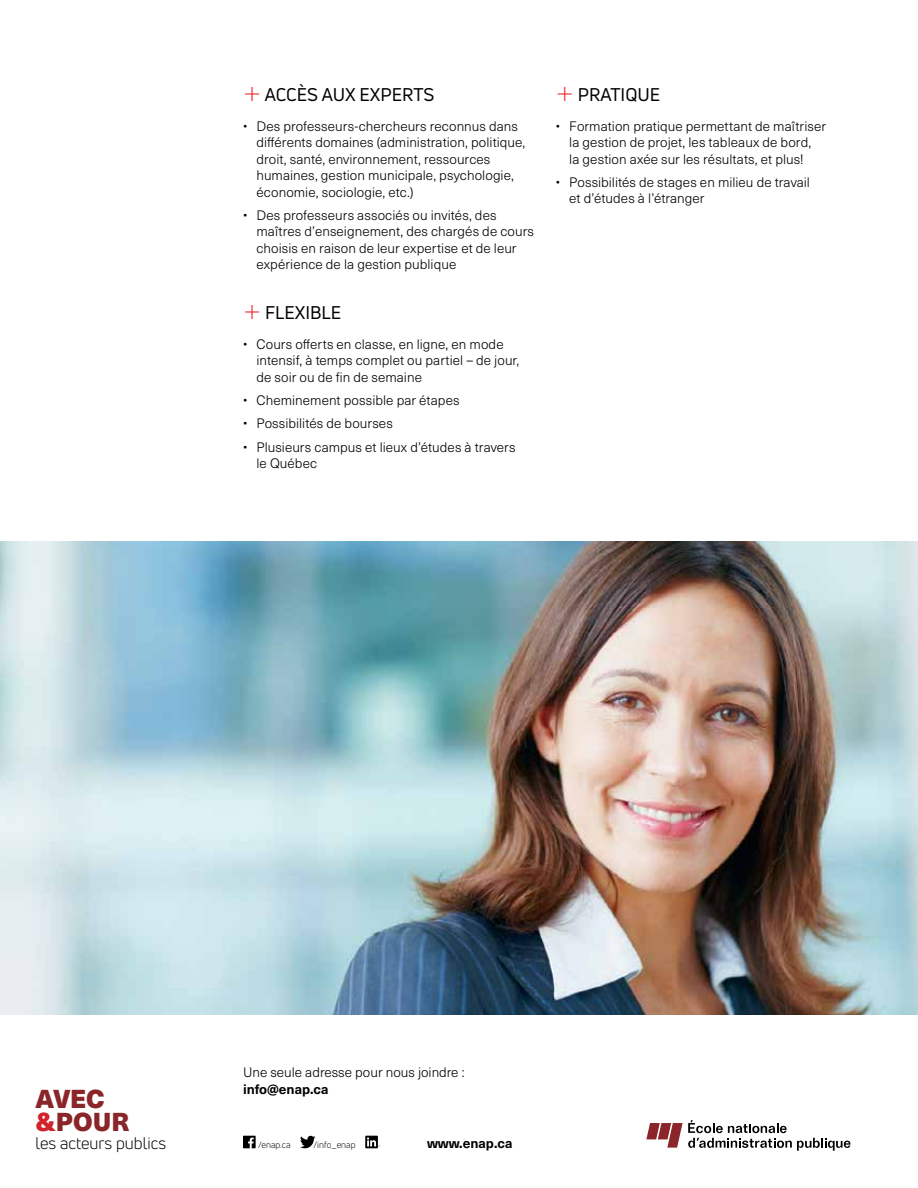
<style>
.page{position:relative;width:918px;height:1188px;background:#fff}
.page>*{position:absolute;margin:0;border:0;box-sizing:border-box;transform-origin:0 0}
.t1{font:900 25.5px/22.5px "Neue Haas Unica Pro";letter-spacing:-.005em;color:#8a2529}
.t2{font:18px "Uni Neue";color:#000}
.t3{font:16.5px "Uni Neue";color:#000}
.t4{font:300 13.5px/16.5px "Neue Haas Unica Pro";letter-spacing:.005em;color:#000}
.t5{font:700 13.5px "Neue Haas Unica Pro";color:#000}
.t6{font:9px "Uni Neue";color:#000}
.s1{font-weight:300;font-size:33px;color:#ed1d24}
.s2{color:#d2232a}
</style>
<div class="page">
<img style="left:0;top:541px;width:918px;height:473px">
<svg style="left:300px;top:1136px;width:15px;height:12px"></svg>
<svg style="left:243px;top:1136px;width:13px;height:12px"></svg>
<svg style="left:365px;top:1136px;width:15px;height:12px"></svg>
<svg style="left:646px;top:1120px;width:205px;height:31px"></svg>
<h2 class="t2" style="left:243px;top:83px;width:193px"><span class="s1">+</span> ACCÈS AUX EXPERTS</h2>
<p class="t4" style="left:256px;top:118px;width:270px;text-indent:-14px">• Des professeurs-chercheurs reconnus dans différents domaines (administration, politique, droit, santé, environnement, ressources humaines, gestion municipale, psychologie, économie, sociologie, etc.)</p>
<p class="t4" style="left:256px;top:207px;width:279px;text-indent:-14px">• Des professeurs associés ou invités, des maîtres d’enseignement, des chargés de cours choisis en raison de leur expertise et de leur expérience de la gestion publique</p>
<h2 class="t2" style="left:243px;top:301px;width:100px"><span class="s1">+</span> FLEXIBLE</h2>
<p class="t4" style="left:256px;top:336px;width:264px;text-indent:-14px">• Cours offerts en classe, en ligne, en mode intensif, à temps complet ou partiel – de jour, de soir ou de fin de semaine</p>
<p class="t4" style="left:243px;top:392px;width:218px">• Cheminement possible par étapes</p>
<p class="t4" style="left:243px;top:415px;width:151px">• Possibilités de bourses</p>
<p class="t4" style="left:256px;top:439px;width:261px;text-indent:-14px">• Plusieurs campus et lieux d’études à travers le Québec</p>
<h2 class="t2" style="left:556px;top:83px;width:106px"><span class="s1">+</span> PRATIQUE</h2>
<p class="t4" style="left:569px;top:118px;width:258px;text-indent:-14px">• Formation pratique permettant de maîtriser la gestion de projet, les tableaux de bord,<br>la gestion axée sur les résultats, et plus!</p>
<p class="t4" style="left:569px;top:174px;width:242px;text-indent:-14px">• Possibilités de stages en milieu de travail et d’études à l’étranger</p>
<h1 class="t1" style="left:36px;top:1088px;width:95px">AVEC <span class="s2">&amp;</span>POUR</h1>
<p class="t3" style="left:36px;top:1133px;width:132px">les acteurs publics</p>
<p class="t4" style="left:243px;top:1064px;width:223px">Une seule adresse pour nous joindre :</p>
<p class="t5" style="left:243px;top:1081px;width:87px">info@enap.ca</p>
<p class="t6" style="left:258px;top:1140px;width:34px">/enap.ca</p>
<p class="t6" style="left:314px;top:1140px;width:44px">/info_enap</p>
<p class="t5" style="left:427px;top:1135px;width:87px">www.enap.ca</p>
</div>
